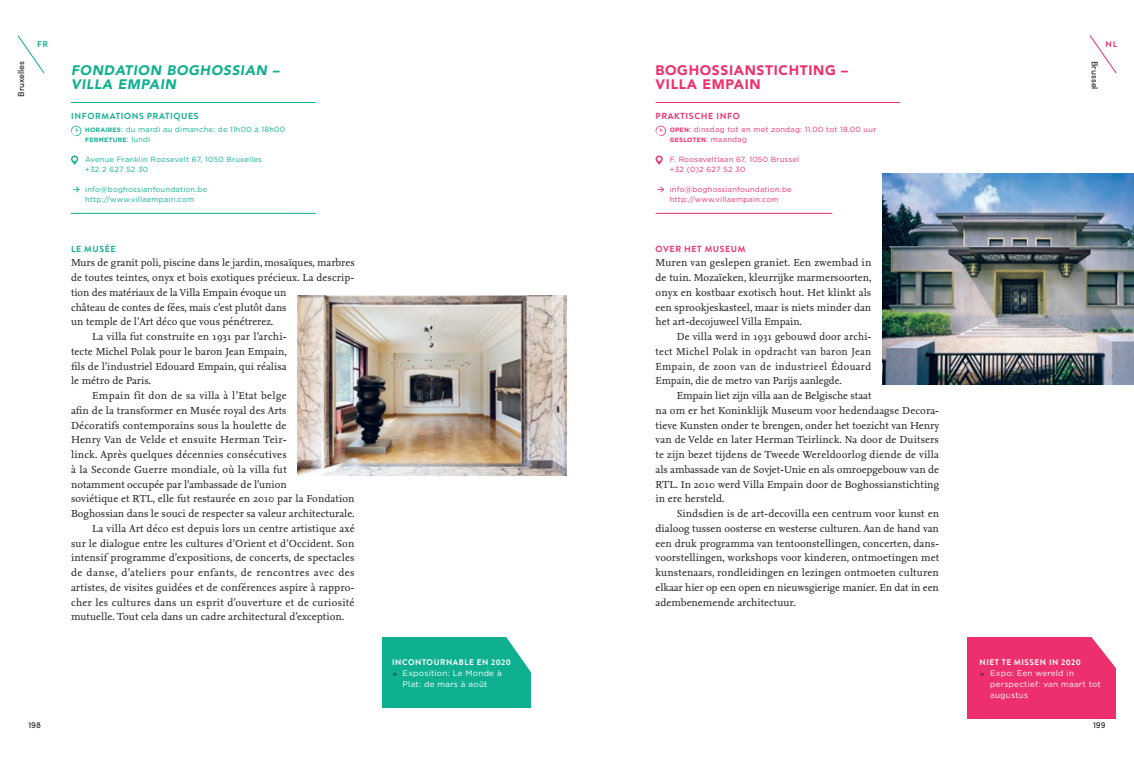
<style>
.page{position:relative;width:1134px;height:762px;background:#fff}
.page>*{position:absolute;margin:0;border:0;box-sizing:border-box;transform-origin:0 0}
.t1{font:italic 900 13.75px/14.8px "Avenir";letter-spacing:.05em;color:#0eb090}
.t2{font:900 13.75px/14.8px "Avenir";letter-spacing:.05em;color:#ee2f6e}
.t3{font:10.62px/14.8px "Nexus Serif";letter-spacing:.005em;color:#231f20;text-align:justify}
.t4{font:10.62px "Nexus Serif";letter-spacing:.04em;color:#231f20}
.t5{font:10.62px "Nexus Serif";letter-spacing:.025em;color:#231f20}
.t6{font:10.62px "Nexus Serif";letter-spacing:.03em;color:#231f20}
.t7{font:700 8.75px "Brandon Grotesque";letter-spacing:.07em;color:#0eb090}
.t8{font:700 8.75px "Brandon Grotesque";letter-spacing:.07em;color:#ee2f6e}
.t9{font:8.75px "Sofia Pro";color:#231f20}
.t10{font:700 8.38px "Brandon Grotesque";color:#0eb090}
.t11{font:700 8.38px "Brandon Grotesque";color:#ee2f6e}
.t12{font:8.12px/11.2px "Gotham";letter-spacing:.03em;color:#fff}
.t13{font:700 8.12px "Brandon Grotesque";letter-spacing:.07em;color:#fff}
.t14{font:7.5px/10px "Gotham";letter-spacing:.03em;color:#0eb090}
.t15{font:7.5px/10px "Gotham";letter-spacing:.03em;color:#ee2f6e}
.t16{font:700 6.25px "Gotham";letter-spacing:.03em;color:#ee2f6e}
.t17{font:700 6.25px "Gotham";letter-spacing:.03em;color:#0eb090}
.s1{font-weight:700;font-size:6.25px}
.s2{font-weight:400;font-size:7.5px}
</style>
<div class="page">
<svg style="left:17px;top:35px;width:28px;height:38px"></svg>
<svg style="left:1089px;top:35px;width:28px;height:38px"></svg>
<hr style="left:71px;top:102px;width:245px;height:1px;background:#0eb090">
<hr style="left:71px;top:213px;width:245px;height:1px;background:#0eb090">
<svg style="left:71px;top:126px;width:10px;height:10px"></svg>
<svg style="left:71px;top:155px;width:7px;height:10px"></svg>
<svg style="left:73px;top:187px;width:6px;height:5px"></svg>
<hr style="left:656px;top:102px;width:244px;height:1px;background:#ee2f6e">
<hr style="left:656px;top:213px;width:176px;height:1px;background:#ee2f6e">
<svg style="left:656px;top:126px;width:10px;height:10px"></svg>
<svg style="left:656px;top:155px;width:7px;height:10px"></svg>
<svg style="left:657px;top:187px;width:7px;height:5px"></svg>
<div style="left:382px;top:638px;width:148px;height:70px;background:#0eb090"></div>
<svg style="left:506px;top:637px;width:25px;height:37px"></svg>
<div style="left:967px;top:638px;width:149px;height:81px;background:#ee2f6e"></div>
<svg style="left:1091px;top:637px;width:25px;height:31px"></svg>
<img style="left:297px;top:296px;width:270px;height:180px">
<img style="left:882px;top:173px;width:252px;height:211px">
<p class="t10" style="left:37px;top:38px;width:12px">fr</p>
<p class="t11" style="left:1106px;top:38px;width:13px">nl</p>
<p class="t9" style="left:15px;top:97px;width:37px;rotate:-90deg">Bruxelles</p>
<p class="t9" style="left:1101px;top:61px;width:30px;rotate:90deg">Brussel</p>
<p class="t1" style="left:71px;top:62px;width:210px">FONDATION BOGHOSSIAN –<br>VILLA EMPAIN</p>
<p class="t7" style="left:71px;top:110px;width:129px">INFORMATIONS PRATIQUES</p>
<p class="t14" style="left:85px;top:124px;width:201px"><span class="s1">HORAIRES</span>: du mardi au dimanche: de 11h00 à 18h00</p>
<p class="t17" style="left:85px;top:136px;width:67px">FERMETURE<span class="s2">: lundi</span></p>
<p class="t14" style="left:85px;top:154px;width:178px">Avenue Franklin Roosevelt 67, 1050 Bruxelles +32 2 627 52 30</p>
<p class="t14" style="left:85px;top:184px;width:123px">info@boghossianfoundation.be http://www.villaempain.com</p>
<p class="t7" style="left:71px;top:242px;width:46px">LE MUSÉE</p>
<p class="t3" style="left:71px;top:255px;width:285px">Murs de granit poli, piscine dans le jardin, mosaïques, marbres</p>
<p class="t3" style="left:71px;top:270px;width:285px">de toutes teintes, onyx et bois exotiques précieux. La descrip-</p>
<p class="t3" style="left:71px;top:285px;width:217px">tion des matériaux de la Villa Empain évoque un</p>
<p class="t3" style="left:71px;top:299px;width:217px">château de contes de fées, mais c’est plutôt dans</p>
<p class="t3" style="left:71px;top:314px;width:204px">un temple de l’Art déco que vous pénétrerez.</p>
<p class="t3" style="left:92px;top:329px;width:196px">La villa fut construite en 1931 par l’archi-</p>
<p class="t3" style="left:71px;top:344px;width:217px">tecte Michel Polak pour le baron Jean Empain,</p>
<p class="t3" style="left:71px;top:358px;width:217px">fils de l’industriel Edouard Empain, qui réalisa</p>
<p class="t3" style="left:71px;top:373px;width:81px">le métro de Paris.</p>
<p class="t6" style="left:92px;top:389px;width:196px">Empain fit don de sa villa à l’Etat belge</p>
<p class="t3" style="left:71px;top:403px;width:217px">afin de la transformer en Musée royal des Arts</p>
<p class="t3" style="left:71px;top:417px;width:217px">Décoratifs contemporains sous la houlette de</p>
<p class="t5" style="left:71px;top:433px;width:217px">Henry Van de Velde et ensuite Herman Teir-</p>
<p class="t3" style="left:71px;top:447px;width:217px">linck. Après quelques décennies consécutives</p>
<p class="t3" style="left:71px;top:462px;width:217px">à la Seconde Guerre mondiale, où la villa fut</p>
<p class="t3" style="left:71px;top:476px;width:217px">notamment occupée par l’ambassade de l’union</p>
<p class="t3" style="left:71px;top:491px;width:285px">soviétique et RTL, elle fut restaurée en 2010 par la Fondation</p>
<p class="t3" style="left:71px;top:506px;width:285px">Boghossian dans le souci de respecter sa valeur architecturale.</p>
<p class="t3" style="left:92px;top:521px;width:264px">La villa Art déco est depuis lors un centre artistique axé</p>
<p class="t3" style="left:71px;top:535px;width:285px">sur le dialogue entre les cultures d’Orient et d’Occident. Son</p>
<p class="t3" style="left:71px;top:550px;width:285px">intensif programme d’expositions, de concerts, de spectacles</p>
<p class="t4" style="left:71px;top:566px;width:285px">de danse, d’ateliers pour enfants, de rencontres avec des</p>
<p class="t3" style="left:71px;top:580px;width:285px">artistes, de visites guidées et de conférences aspire à rappro-</p>
<p class="t3" style="left:71px;top:594px;width:285px">cher les cultures dans un esprit d’ouverture et de curiosité</p>
<p class="t3" style="left:71px;top:609px;width:275px">mutuelle. Tout cela dans un cadre architectural d’exception.</p>
<p class="t2" style="left:656px;top:62px;width:194px">BOGHOSSIANSTICHTING –<br>VILLA EMPAIN</p>
<p class="t8" style="left:656px;top:110px;width:86px">PRAKTISCHE INFO</p>
<p class="t15" style="left:670px;top:124px;width:208px"><span class="s1">OPEN</span>: dinsdag tot en met zondag: 11.00 tot 18.00 uur</p>
<p class="t16" style="left:670px;top:136px;width:79px">GESLOTEN<span class="s2">: maandag</span></p>
<p class="t15" style="left:670px;top:154px;width:131px">F. Rooseveltlaan 67, 1050 Brussel +32 (0)2 627 52 30</p>
<p class="t15" style="left:670px;top:184px;width:123px">info@boghossianfoundation.be http://www.villaempain.com</p>
<p class="t8" style="left:656px;top:242px;width:91px">OVER HET MUSEUM</p>
<p class="t3" style="left:656px;top:255px;width:218px">Muren van geslepen graniet. Een zwembad in de tuin. Mozaïeken, kleurrijke marmersoorten, onyx en kostbaar exotisch hout. Het klinkt als een sprookjeskasteel, maar is niets minder dan het art-decojuweel Villa Empain.</p>
<p class="t3" style="left:656px;top:329px;width:217px;text-indent:21px">De villa werd in 1931 gebouwd door archi&shy;tect Michel Polak in opdracht van baron Jean Empain, de zoon van de industrieel Édouard Empain, die de metro van Parijs aanlegde.</p>
<p class="t3" style="left:656px;top:388px;width:285px;text-align:left;text-indent:21px">Empain liet zijn villa aan de Belgische staat<br>na om er het Koninklijk Museum voor hedendaagse Decora&shy;tieve Kunsten onder te brengen, onder het toezicht van Henry van de Velde en later Herman Teirlinck. Na door de Duitsers te zijn bezet tijdens de Tweede Wereldoorlog diende de villa als ambassade van de Sovjet-Unie en als omroepgebouw van de RTL. In 2010 werd Villa Empain door de Boghossianstichting in ere hersteld.</p>
<p class="t3" style="left:656px;top:506px;width:285px;text-indent:21px">Sindsdien is de art-decovilla een centrum voor kunst en dialoog tussen oosterse en westerse culturen. Aan de hand van een druk programma van tentoonstellingen, concerten, dans&shy;voorstellingen, workshops voor kinderen, ontmoetingen met kunstenaars, rondleidingen en lezingen ontmoeten culturen elkaar hier op een open en nieuwsgierige manier. En dat in een adembenemende architectuur.</p>
<p class="t13" style="left:392px;top:656px;width:120px">INCONTOURNABLE EN 2020</p>
<p class="t12" style="left:403px;top:667px;width:101px">Exposition: Le Monde à<br>Plat: de mars à août</p>
<p class="t13" style="left:979px;top:656px;width:103px">NIET TE MISSEN IN 2020</p>
<p class="t12" style="left:990px;top:667px;width:112px">Expo: Een wereld in perspectief: van maart tot augustus</p>
<p class="t9" style="left:28px;top:718px;width:14px">198</p>
<p class="t9" style="left:1093px;top:718px;width:14px">199</p>
</div>
